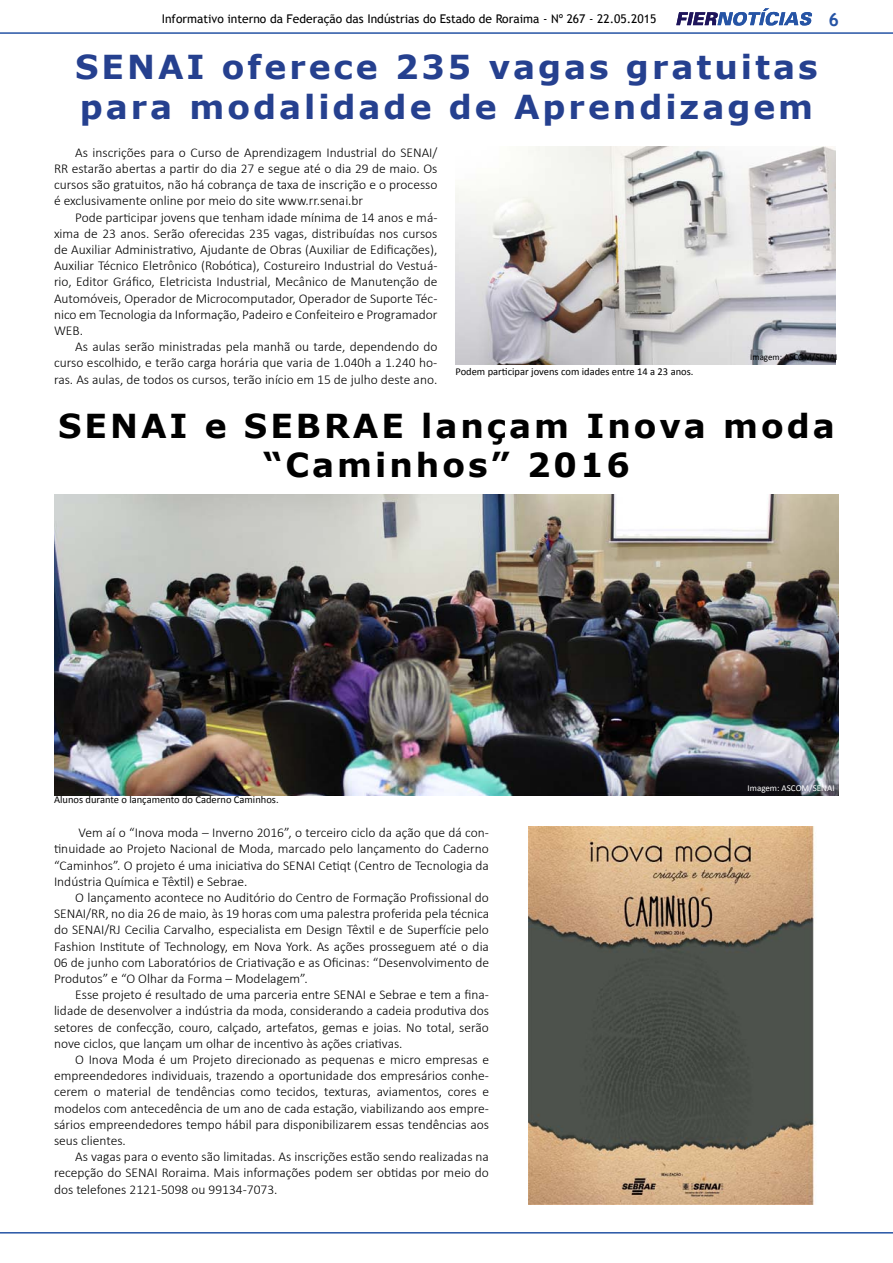
<style>
.page{position:relative;width:893px;height:1263px;background:#fff}
.page>*{position:absolute;margin:0;border:0;box-sizing:border-box;transform-origin:0 0}
.t1{font:700 33px/39.6px "Verdana";letter-spacing:.09em;color:#25408f}
.t2{font:700 33px/39.6px "Verdana";letter-spacing:.09em;color:#000;text-align:center}
.t3{font:700 18px "Trebuchet MS";color:#2654a5}
.t4{font:300 13.5px/16.2px "Calibri";color:#000;text-align:justify}
.t5{font:12px "Trebuchet MS";color:#000}
.t6{font:10.5px "Calibri";color:#000}
.t7{font:9px "Calibri";color:#000}
.t8{font:9px "Calibri";color:#fff}
</style>
<div class="page">
<svg style="left:676px;top:8px;width:136px;height:18px"></svg>
<hr style="left:0;top:32px;width:893px;height:2px;background:#2654a5">
<hr style="left:0;top:1232px;width:893px;height:1px;background:#2654a5">
<img style="left:455px;top:147px;width:380px;height:217px">
<img style="left:54px;top:495px;width:785px;height:300px">
<img style="left:528px;top:826px;width:287px;height:379px">
<p class="t5" style="left:162px;top:11px;width:496px">Informativo interno da Federação das Indústrias do Estado de Roraima - Nº 267 - 22.05.2015</p>
<h2 class="t3" style="left:828px;top:8px;width:12px">6</h2>
<h1 class="t1" style="left:75px;top:47px;width:744px">SENAI oferece 235 vagas gratuitas para modalidade de Aprendizagem</h1>
<p class="t4" style="left:54px;top:144px;width:385px;text-indent:21px">As inscrições para o Curso de Aprendizagem Industrial do SENAI/ RR estarão abertas a partir do dia 27 e segue até o dia 29 de maio. Os cursos são gratuitos, não há cobrança de taxa de inscrição e o processo é exclusivamente online por meio do site www.rr.senai.br</p>
<p class="t4" style="left:54px;top:209px;width:385px;text-indent:21px">Pode participar jovens que tenham idade mínima de 14 anos e má&shy;xima de 23 anos. Serão oferecidas 235 vagas, distribuídas nos cursos de Auxiliar Administrativo, Ajudante de Obras (Auxiliar de Edificações), Auxiliar Técnico Eletrônico (Robótica), Costureiro Industrial do Vestuá&shy;rio, Editor Gráfico, Eletricista Industrial, Mecânico de Manutenção de Automóveis, Operador de Microcomputador, Operador de Suporte Téc&shy;nico em Tecnologia da Informação, Padeiro e Confeiteiro e Programador WEB.</p>
<p class="t4" style="left:54px;top:339px;width:385px;text-indent:21px">As aulas serão ministradas pela manhã ou tarde, dependendo do curso escolhido, e terão carga horária que varia de 1.040h a 1.240 ho&shy;ras. As aulas, de todos os cursos, terão início em 15 de julho deste ano.</p>
<p class="t6" style="left:455px;top:365px;width:239px">Podem participar jovens com idades entre 14 a 23 anos.</p>
<p class="t7" style="left:750px;top:351px;width:89px">Imagem: ASCOM/SENAI</p>
<h1 class="t2" style="left:58px;top:405px;width:778px">SENAI e SEBRAE lançam Inova moda “Caminhos” 2016</h1>
<p class="t6" style="left:54px;top:793px;width:226px">Alunos durante o lançamento do Caderno Caminhos.</p>
<p class="t4" style="left:54px;top:824px;width:436px;text-indent:25px">Vem aí o “Inova moda – Inverno 2016”, o terceiro ciclo da ação que dá con&shy;tinuidade ao Projeto Nacional de Moda, marcado pelo lançamento do Caderno “Caminhos”. O projeto é uma iniciativa do SENAI Cetiqt (Centro de Tecnologia da Indústria Química e Têxtil) e Sebrae.</p>
<p class="t4" style="left:54px;top:889px;width:436px;text-indent:21px">O lançamento acontece no Auditório do Centro de Formação Profissional do SENAI/RR, no dia 26 de maio, às 19 horas com uma palestra proferida pela técnica do SENAI/RJ Cecilia Carvalho, especialista em Design Têxtil e de Superfície pelo Fashion Institute of Technology, em Nova York. As ações prosseguem até o dia 06 de junho com Laboratórios de Criativação e as Oficinas: “Desenvolvimento de Produtos” e “O Olhar da Forma – Modelagem”.</p>
<p class="t4" style="left:54px;top:986px;width:436px;text-indent:21px">Esse projeto é resultado de uma parceria entre SENAI e Sebrae e tem a fina&shy;lidade de desenvolver a indústria da moda, considerando a cadeia produtiva dos setores de confecção, couro, calçado, artefatos, gemas e joias. No total, serão nove ciclos, que lançam um olhar de incentivo às ações criativas.</p>
<p class="t4" style="left:54px;top:1051px;width:436px;text-indent:21px">O Inova Moda é um Projeto direcionado as pequenas e micro empresas e empreendedores individuais, trazendo a oportunidade dos empresários conhe&shy;cerem o material de tendências como tecidos, texturas, aviamentos, cores e modelos com antecedência de um ano de cada estação, viabilizando aos empre&shy;sários empreendedores tempo hábil para disponibilizarem essas tendências aos seus clientes.</p>
<p class="t4" style="left:54px;top:1148px;width:436px;text-indent:21px">As vagas para o evento são limitadas. As inscrições estão sendo realizadas na recepção do SENAI Roraima. Mais informações podem ser obtidas por meio do dos telefones 2121-5098 ou 99134-7073.</p>
<p class="t8" style="left:747px;top:782px;width:89px">Imagem: ASCOM/SENAI</p>
</div>
